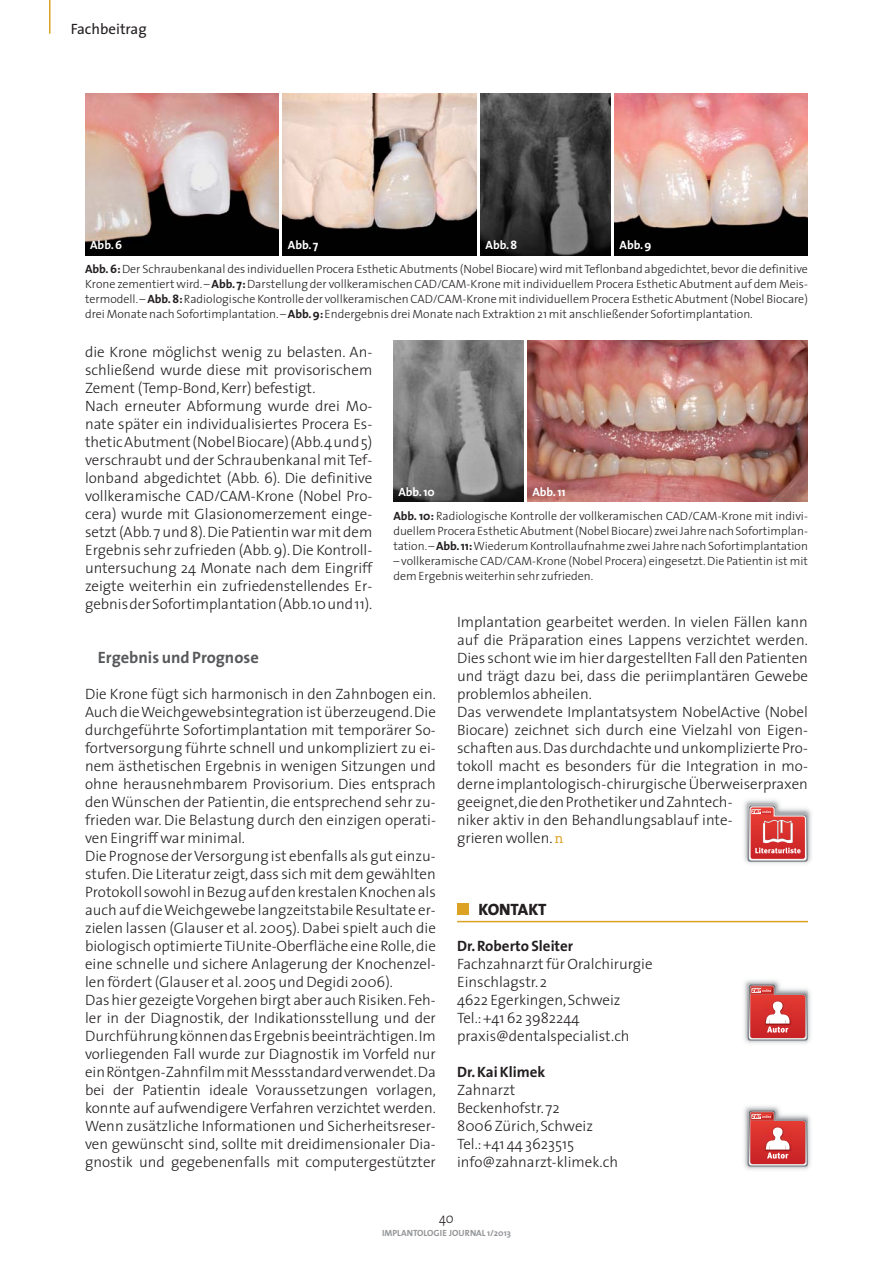
<style>
.page{position:relative;width:893px;height:1263px;background:#fff}
.page>*{position:absolute;margin:0;border:0;box-sizing:border-box;transform-origin:0 0}
.t1{font:700 16.5px "The Sans";color:#58595b}
.t2{font:800 16.5px "The Sans";letter-spacing:-.005em;color:#231f20}
.t3{font:300 15px/18px "The Sans";color:#231f20}
.t4{font:700 15px "The Sans";color:#231f20}
.t5{font:15px "The Sans";color:#231f20}
.t6{font:300 14.25px "The Sans";color:#231f20;scale:.9 1}
.t7{font:300 12px/15px "The Sans";color:#231f20}
.t8{font:700 12px "The Sans";color:#fff}
.t9{font:700 9px "The Sans";color:#939598}
.s1{font-weight:700;color:#fff}
.s2{font-weight:700}
.s3{font-family:"Courier";font-weight:400;color:#dba223}
</style>
<div class="page">
<hr style="left:49px;top:0;width:2px;height:34px;background:#dba223">
<img style="left:85px;top:94px;width:194px;height:161px">
<img style="left:283px;top:94px;width:193px;height:161px">
<img style="left:480px;top:94px;width:130px;height:161px">
<img style="left:614px;top:94px;width:194px;height:161px">
<img style="left:393px;top:340px;width:130px;height:162px">
<img style="left:527px;top:340px;width:281px;height:162px">
<hr style="left:457px;top:921px;width:351px;height:1px;background:#dba223">
<div style="left:457px;top:903px;width:11px;height:12px;background:#dba223"></div>
<img style="left:744px;top:980px;width:67px;height:64px">
<svg style="left:748px;top:983px;width:60px;height:57px;background:#d46b6a"></svg>
<img style="left:744px;top:1106px;width:67px;height:64px">
<svg style="left:748px;top:1109px;width:60px;height:57px;background:#d46b6a"></svg>
<img style="left:744px;top:800px;width:68px;height:64px">
<svg style="left:748px;top:804px;width:60px;height:58px;background:#d67170"></svg>
<p class="t5" style="left:71px;top:23px;width:78px">Fachbeitrag</p>
<p class="t7" style="left:85px;top:235px;width:724px;line-height:23.9px;text-indent:534px"><span class="s1">Abb. 9<br></span><span class="s2">Abb. 6:</span> Der Schraubenkanal des individuellen Procera Esthetic Abutments (Nobel Biocare) wird mit Teflonband abgedichtet, bevor die definitive</p>
<p class="t7" style="left:85px;top:278px;width:724px;text-align:justify">Krone zementiert wird. – <span class="s2">Abb. 7:</span> Darstellung der vollkeramischen CAD/CAM-Krone mit individuellem Procera Esthetic Abutment auf dem Meis&shy;termodell. –<span class="s2">Abb. 8:</span> Radiologische Kontrolle der vollkeramischen CAD/CAM-Krone mit individuellem Procera Esthetic Abutment (Nobel Biocare) drei Monate nach Sofortimplantation. –<span class="s2">Abb. 9:</span> Endergebnis drei Monate nach Extraktion 21 mit anschließender Sofortimplantation.</p>
<p class="t8" style="left:90px;top:239px;width:33px">Abb. 6</p>
<p class="t8" style="left:288px;top:239px;width:32px">Abb. 7</p>
<p class="t8" style="left:486px;top:239px;width:33px">Abb. 8</p>
<p class="t3" style="left:85px;top:344px;width:289px">die Krone möglichst wenig zu belasten. An&shy;schließend wurde diese mit provisorischem Zement (Temp-Bond, Kerr) befestigt.<br>Nach erneuter Abformung wurde drei Mo&shy;nate später ein individualisiertes Procera Es&shy;thetic Abutment (Nobel Biocare) (Abb. 4 und 5) verschraubt und der Schraubenkanal mit Tef - lonband abgedichtet (Abb. 6). Die definitive vollkeramische CAD/CAM-Krone (Nobel Pro&shy;cera) wurde mit Glasionomerzement einge&shy;setzt (Abb. 7 und 8). Die Patientin war mit dem Ergebnis sehr zufrieden (Abb. 9). Die Kontroll - untersuchung 24 Monate nach dem Eingriff zeigte weiterhin ein zufriedenstellendes Er&shy;gebnis der Sofortimplantation (Abb. 10 und 11).</p>
<p class="t1" style="left:98px;top:648px;width:163px">Ergebnis und Prognose</p>
<p class="t3" style="left:85px;top:686px;width:352px">Die Krone fügt sich harmonisch in den Zahnbogen ein.<br>Auch die Weichgewebsintegration ist überzeugend. Die durchgeführte Sofortimplantation mit temporärer So&shy;fortversorgung führte schnell und unkompliziert zu ei&shy;nem ästhetischen Ergebnis in wenigen Sitzungen und ohne herausnehmbarem Provisorium. Dies entsprach den Wünschen der Patientin, die entsprechend sehr zu&shy;frieden war. Die Belastung durch den einzigen operati&shy;ven Eingriff war minimal.<br>Die Prognose der Versorgung ist ebenfalls als gut einzu&shy;stufen. Die Literatur zeigt, dass sich mit dem gewählten Protokoll sowohl in Bezug auf den krestalen Knochen als auch auf die Weichgewebe langzeitstabile Resultate er&shy;zielen lassen (Glauser et al. 2005). Dabei spielt auch die biologisch optimierte TiUnite-Oberfläche eine Rolle, die eine schnelle und sichere Anlagerung der Knochenzel&shy;len fördert (Glauser et al. 2005 und Degidi 2006).<br>Das hier gezeigte Vorgehen birgt aber auch Risiken. Feh&shy;ler in der Diagnostik, der Indikationsstellung und der Durchführung können das Ergebnis beeinträchtigen. Im vorliegenden Fall wurde zur Diagnostik im Vorfeld nur ein Röntgen-Zahnfilm mit Messstandard verwendet. Da bei der Patientin ideale Voraussetzungen vorlagen, konnte auf aufwendigere Verfahren verzichtet werden.<br>Wenn zusätzliche Informationen und Sicherheitsreser&shy;ven gewünscht sind, sollte mit dreidimensionaler Dia&shy;gnostik und gegebenenfalls mit computergestützter</p>
<p class="t7" style="left:393px;top:481px;width:416px;line-height:23.9px;text-indent:139px"><span class="s1">Abb. 11<br></span><span class="s2">Abb. 10:</span> Radiologische Kontrolle der vollkeramischen CAD/CAM-Krone mit indivi-</p>
<p class="t7" style="left:393px;top:524px;width:416px">duellem Procera Esthetic Abutment (Nobel Biocare) zwei Jahre nach Sofortimplan&shy;tation. –<span class="s2">Abb. 11:</span>Wiederum Kontrollaufnahme zwei Jahre nach Sofortimplantation</p>
<p class="t7" style="left:393px;top:554px;width:416px">– vollkeramische CAD/CAM-Krone (Nobel Procera) eingesetzt. Die Patientin ist mit dem Ergebnis weiterhin sehr zufrieden.</p>
<p class="t8" style="left:398px;top:486px;width:38px">Abb. 10</p>
<p class="t3" style="left:457px;top:614px;width:352px">Implantation gearbeitet werden. In vielen Fällen kann auf die Präparation eines Lappens verzichtet werden.<br>Dies schont wie im hier dargestellten Fall den Patienten und trägt dazu bei, dass die periimplantären Gewebe problemlos abheilen.<br>Das verwendete Implantatsystem NobelActive (Nobel Biocare) zeichnet sich durch eine Vielzahl von Eigen&shy;schaften aus. Das durchdachte und unkomplizierte Pro&shy;tokoll macht es besonders für die Integration in mo&shy;derne implantologisch-chirurgische Überweiserpraxen geeignet, die den Prothetiker und Zahntech-<br>niker aktiv in den Behandlungsablauf inte-<br>grieren wollen. <span class="s3">n</span></p>
<p class="t2" style="left:478px;top:901px;width:70px">KONTAKT</p>
<p class="t4" style="left:457px;top:938px;width:118px">Dr. Roberto Sleiter</p>
<p class="t3" style="left:457px;top:956px;width:197px">Fachzahnarzt für Oralchirurgie<br>Einschlagstr. 2<br>4622 Egerkingen, Schweiz<br>Tel.: +41 62 3982244 praxis@dentalspecialist.ch</p>
<p class="t4" style="left:457px;top:1064px;width:90px">Dr. Kai Klimek</p>
<p class="t3" style="left:457px;top:1082px;width:162px">Zahnarzt<br>Beckenhofstr. 72<br>8006 Zürich, Schweiz<br>Tel.: +41 44 3623515 info@zahnarzt-klimek.ch</p>
<p class="t6" style="left:439px;top:1212px;width:18px">40</p>
<p class="t9" style="left:382px;top:1228px;width:130px">IMPLANTOLOGIE JOURNAL 1/2013</p>
</div>
